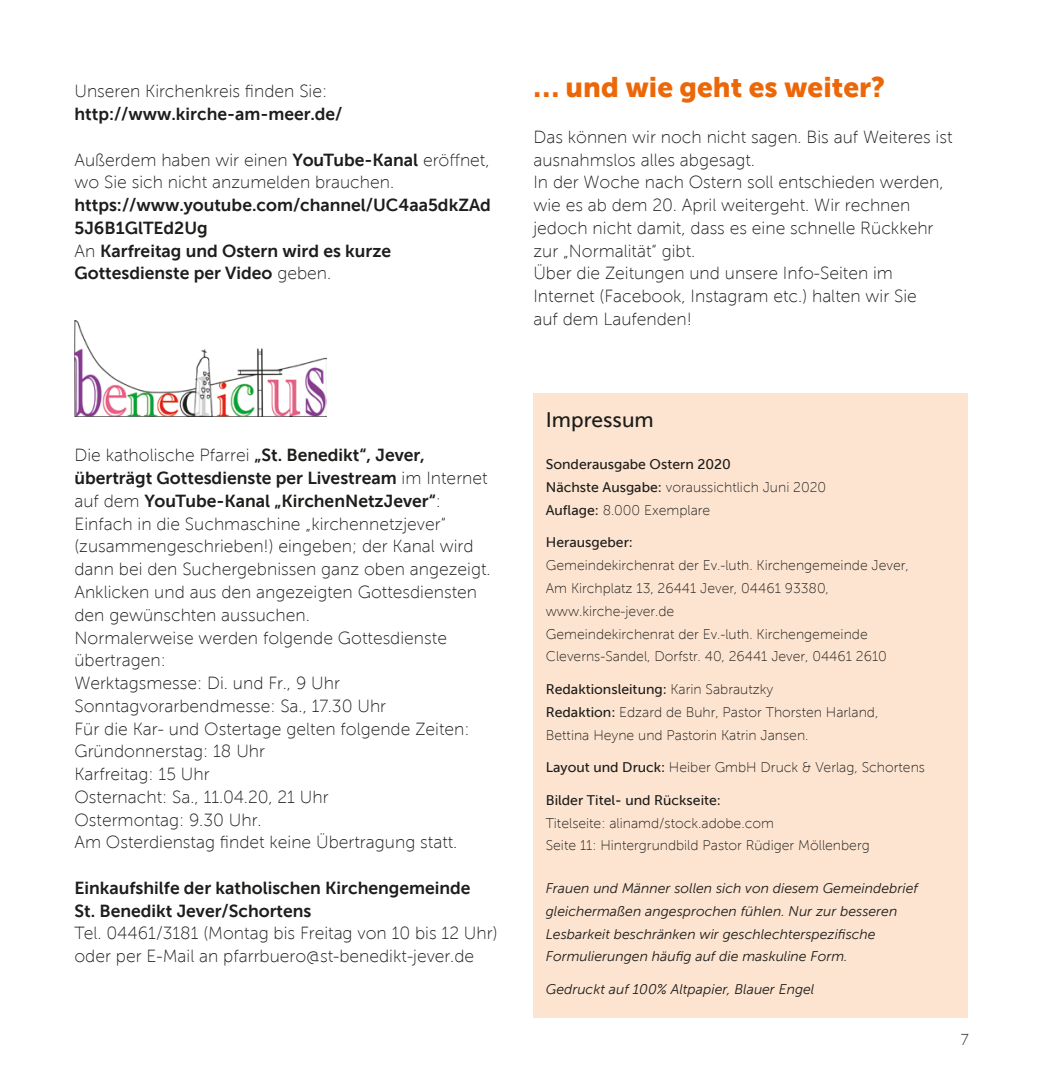
<style>
.page{position:relative;width:1042px;height:1092px;background:#fff}
.page>*{position:absolute;margin:0;border:0;box-sizing:border-box;transform-origin:0 0}
.t1{font:28px "Museo Sans 900";color:#ec6708}
.t2{font:21px "Museo Sans 500";color:#1d1d1b}
.t3{font:17.5px/22.8px "Museo Sans 100";color:#1d1d1b}
.t4{font:17.5px/22.8px "Museo Sans 700";color:#1d1d1b}
.t5{font:15.75px "Museo Sans 100";color:#1d1d1b}
.t6{font:14px/22.8px "Museo Sans 100";color:#1d1d1b}
.t7{font:italic 14px/22.8px "Museo Sans 300";color:#1d1d1b}
.t8{font:14px "Museo Sans 500";color:#1d1d1b}
.s1{font-family:"Museo Sans 700"}
.s2{font-family:"Museo Sans 100"}
.s3{font-family:"Museo Sans 500"}
</style>
<div class="page">
<img style="left:74px;top:321px;width:252px;height:95px">
<div style="left:533px;top:393px;width:434px;height:624px;background:#fde4d0"></div>
<p class="t3" style="left:74px;top:80px;width:254px">Unseren Kirchenkreis finden Sie:</p>
<p class="t4" style="left:74px;top:102px;width:269px">http://www.kirche-am-meer.de/</p>
<p class="t3" style="left:74px;top:148px;width:417px">Außerdem haben wir einen <span class="s1">YouTube-Kanal</span> eröffnet, wo Sie sich nicht anzumelden brauchen.</p>
<p class="t4" style="left:74px;top:193px;width:418px">https://www.youtube.com/channel/UC4aa5dkZAd 5J6B1GlTEd2Ug<br><span class="s2">An</span> Karfreitag und Ostern wird es kurze Gottesdienste per Video <span class="s2">geben.</span></p>
<p class="t3" style="left:74px;top:444px;width:352px">Die katholische Pfarrei <span class="s1">„St. Benedikt“, Jever,</span></p>
<p class="t4" style="left:74px;top:466px;width:415px">überträgt Gottesdienste per Livestream <span class="s2">im Internet auf dem</span> YouTube-Kanal „KirchenNetzJever“<span class="s2">:</span></p>
<p class="t3" style="left:74px;top:512px;width:418px">Einfach in die Suchmaschine „kirchennetzjever“ (zusammengeschrieben!) eingeben; der Kanal wird dann bei den Suchergebnissen ganz oben angezeigt.<br>Anklicken und aus den angezeigten Gottesdiensten den gewünschten aussuchen.<br>Normalerweise werden folgende Gottesdienste übertragen:<br>Werktagsmesse: Di. und Fr., 9 Uhr Sonntagvorarbendmesse: Sa., 17.30 Uhr<br>Für die Kar- und Ostertage gelten folgende Zeiten:<br>Gründonnerstag: 18 Uhr<br>Karfreitag: 15 Uhr<br>Osternacht: Sa., 11.04.20, 21 Uhr<br>Ostermontag: 9.30 Uhr.<br>Am Osterdienstag findet keine Übertragung statt.</p>
<p class="t4" style="left:74px;top:876px;width:398px">Einkaufshilfe der katholischen Kirchengemeinde<br>St. Benedikt Jever/Schortens</p>
<p class="t3" style="left:74px;top:922px;width:425px">Tel. 04461/3181 (Montag bis Freitag von 10 bis 12 Uhr) oder per E-Mail an pfarrbuero@st-benedikt-jever.de</p>
<h1 class="t1" style="left:533px;top:71px;width:353px">… und wie geht es weiter?</h1>
<p class="t3" style="left:533px;top:125px;width:421px">Das können wir noch nicht sagen. Bis auf Weiteres ist ausnahmslos alles abgesagt.<br>In der Woche nach Ostern soll entschieden werden, wie es ab dem 20. April weitergeht. Wir rechnen jedoch nicht damit, dass es eine schnelle Rückkehr zur „Normalität“ gibt.<br>Über die Zeitungen und unsere Info-Seiten im Internet (Facebook, Instagram etc.) halten wir Sie<br>auf dem Laufenden!</p>
<p class="t2" style="left:546px;top:408px;width:109px">Impressum</p>
<p class="t8" style="left:546px;top:456px;width:187px">Sonderausgabe Ostern 2020</p>
<p class="t6" style="left:546px;top:476px;width:282px"><span class="s3">Nächste Ausgabe:</span> voraussichtlich Juni 2020<br><span class="s3">Auflage:</span> 8.000 Exemplare</p>
<p class="t8" style="left:546px;top:535px;width:89px">Herausgeber:</p>
<p class="t6" style="left:546px;top:554px;width:364px">Gemeindekirchenrat der Ev.-luth. Kirchengemeinde Jever, Am Kirchplatz 13, 26441 Jever, 04461 93380, www.kirche-jever.de<br>Gemeindekirchenrat der Ev.-luth. Kirchengemeinde Cleverns-Sandel, Dorfstr. 40, 26441 Jever, 04461 2610</p>
<p class="t8" style="left:546px;top:681px;width:229px">Redaktionsleitung: <span class="s2">Karin Sabrautzky</span></p>
<p class="t6" style="left:546px;top:700px;width:334px"><span class="s3">Redaktion:</span> Edzard de Buhr, Pastor Thorsten Harland,<br>Bettina Heyne und Pastorin Katrin Jansen.</p>
<p class="t6" style="left:546px;top:756px;width:381px"><span class="s3">Layout und Druck:</span> Heiber GmbH Druck &amp; Verlag, Schortens</p>
<p class="t8" style="left:546px;top:792px;width:177px">Bilder Titel- und Rückseite:</p>
<p class="t6" style="left:546px;top:811px;width:325px">Titelseite: alinamd/stock.adobe.com<br>Seite 11: Hintergrundbild Pastor Rüdiger Möllenberg</p>
<p class="t7" style="left:546px;top:876px;width:374px">Frauen und Männer sollen sich von diesem Gemeindebrief gleichermaßen angesprochen fühlen. Nur zur besseren Lesbarkeit beschränken wir geschlechterspezifische Formulierungen häufig auf die maskuline Form.</p>
<p class="t7" style="left:546px;top:977px;width:270px">Gedruckt auf 100% Altpapier, Blauer Engel</p>
<p class="t5" style="left:961px;top:1030px;width:9px">7</p>
</div>
